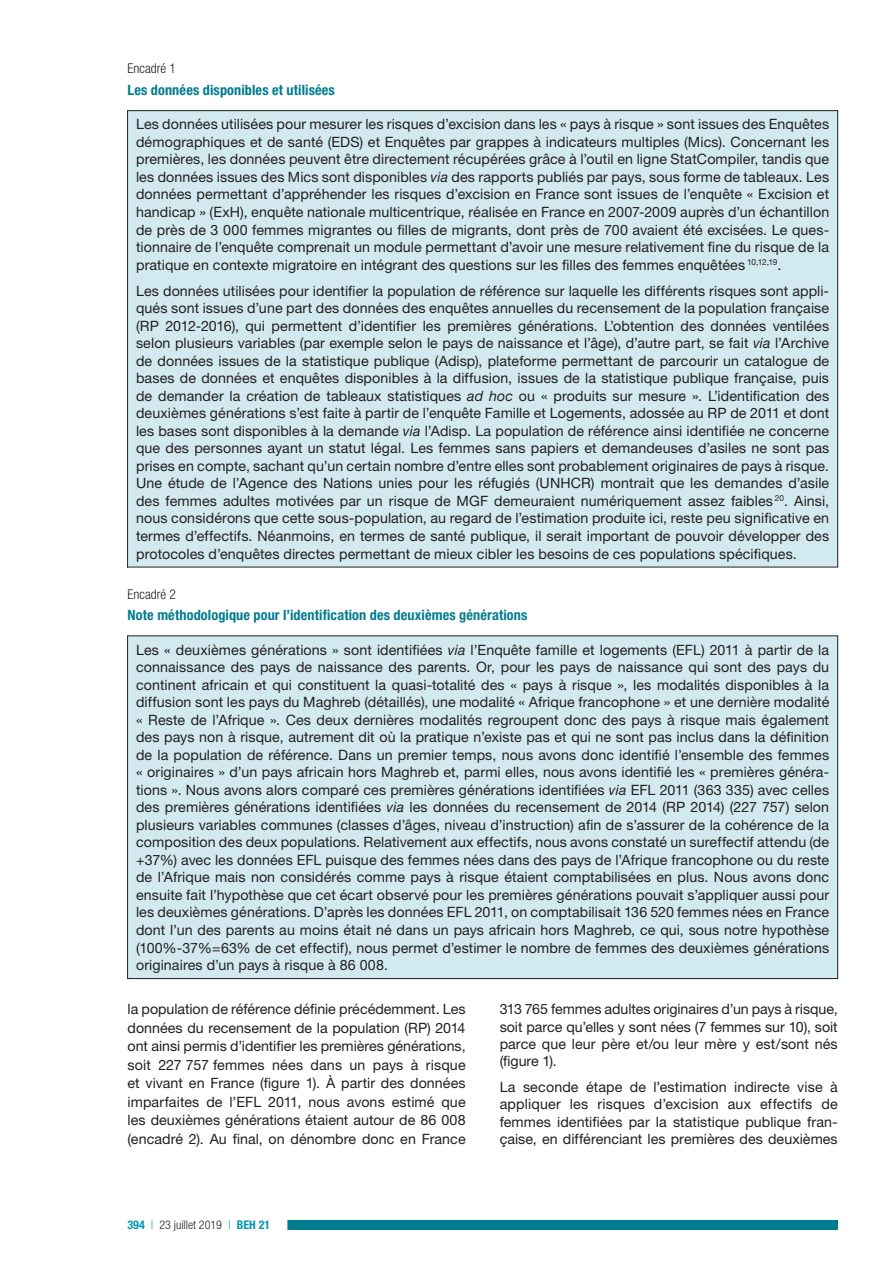
<style>
.page{position:relative;width:893px;height:1263px;background:#fff}
.page>*{position:absolute;margin:0;border:0;box-sizing:border-box;transform-origin:0 0}
.t1{font:14.25px/17.5px "Helvetica Neue LT Std";letter-spacing:.005em;color:#231f20;text-align:justify}
.t2{font:700 condensed 14.25px "Helvetica Neue LT Std";letter-spacing:.01em;color:#007c8f}
.t3{font:300 condensed 13.5px "Helvetica Neue LT Std";color:#231f20}
.t4{font:300 condensed 12px "Helvetica Neue LT Std";color:#231f20}
.s1{font-style:italic}
.s2{font-weight:700;color:#0098af}
.s3{color:#0098af}
</style>
<div class="page">
<div style="left:242px;top:1221px;width:596px;height:9px;background:#007c8f"></div>
<div style="left:110px;top:1219px;width:177px;height:12px;background:#fff"></div>
<div style="left:127px;top:110px;width:711px;height:458px;background:#d2eaef"></div>
<div style="left:127px;top:635px;width:711px;height:344px;background:#d2eaef"></div>
<p class="t3" style="left:128px;top:61px;width:50px">Encadré 1</p>
<p class="t2" style="left:128px;top:81px;width:209px">Les données disponibles et utilisées</p>
<p class="t1" style="left:136px;top:115px;width:695px">Les données utilisées pour mesurer les risques d’excision dans les « pays à risque » sont issues des Enquêtes démographiques et de santé (EDS) et Enquêtes par grappes à indicateurs multiples (Mics). Concernant les premières, les données peuvent être directement récupérées grâce à l’outil en ligne StatCompiler, tandis que les données issues des Mics sont disponibles <span class="s1">via</span> des rapports publiés par pays, sous forme de tableaux. Les données permettant d’appréhender les risques d’excision en France sont issues de l’enquête « Excision et handicap » (ExH), enquête nationale multicentrique, réalisée en France en 2007-2009 auprès d’un échantillon de près de 3 000 femmes migrantes ou filles de migrants, dont près de 700 avaient été excisées. Le ques&shy;tionnaire de l’enquête comprenait un module permettant d’avoir une mesure relativement fine du risque de la pratique en contexte migratoire en intégrant des questions sur les filles des femmes enquêtées <sup>10,12,19</sup>.</p>
<p class="t1" style="left:136px;top:282px;width:695px">Les données utilisées pour identifier la population de référence sur laquelle les différents risques sont appli&shy;qués sont issues d’une part des données des enquêtes annuelles du recensement de la population française (RP 2012-2016), qui permettent d’identifier les premières générations. L’obtention des données ventilées selon plusieurs variables (par exemple selon le pays de naissance et l’âge), d’autre part, se fait <span class="s1">via</span> l’Archive de données issues de la statistique publique (Adisp), plateforme permettant de parcourir un catalogue de bases de données et enquêtes disponibles à la diffusion, issues de la statistique publique française, puis de demander la création de tableaux statistiques <span class="s1">ad hoc</span> ou « produits sur mesure ». L’identification des deuxièmes générations s’est faite à partir de l’enquête Famille et Logements, adossée au RP de 2011 et dont les bases sont disponibles à la demande <span class="s1">via</span> l’Adisp. La population de référence ainsi identifiée ne concerne que des personnes ayant un statut légal. Les femmes sans papiers et demandeuses d’asiles ne sont pas prises en compte, sachant qu’un certain nombre d’entre elles sont probablement originaires de pays à risque.<br>Une étude de l’Agence des Nations unies pour les réfugiés (UNHCR) montrait que les demandes d’asile des femmes adultes motivées par un risque de MGF demeuraient numériquement assez faibles <sup>20</sup>. Ainsi, nous considérons que cette sous-population, au regard de l’estimation produite ici, reste peu significative en termes d’effectifs. Néanmoins, en termes de santé publique, il serait important de pouvoir développer des protocoles d’enquêtes directes permettant de mieux cibler les besoins de ces populations spécifiques.</p>
<p class="t3" style="left:128px;top:586px;width:50px">Encadré 2</p>
<p class="t2" style="left:128px;top:606px;width:401px">Note méthodologique pour l’identification des deuxièmes générations</p>
<p class="t1" style="left:136px;top:640px;width:695px">Les « deuxièmes générations » sont identifiées <span class="s1">via</span> l’Enquête famille et logements (EFL) 2011 à partir de la connaissance des pays de naissance des parents. Or, pour les pays de naissance qui sont des pays du continent africain et qui constituent la quasi-totalité des « pays à risque », les modalités disponibles à la diffusion sont les pays du Maghreb (détaillés), une modalité « Afrique francophone » et une dernière modalité « Reste de l’Afrique ». Ces deux dernières modalités regroupent donc des pays à risque mais également des pays non à risque, autrement dit où la pratique n’existe pas et qui ne sont pas inclus dans la définition de la population de référence. Dans un premier temps, nous avons donc identifié l’ensemble des femmes « originaires » d’un pays africain hors Maghreb et, parmi elles, nous avons identifié les « premières généra&shy;tions ». Nous avons alors comparé ces premières générations identifiées <span class="s1">via</span> EFL 2011 (363 335) avec celles des premières générations identifiées <span class="s1">via</span> les données du recensement de 2014 (RP 2014) (227 757) selon plusieurs variables communes (classes d’âges, niveau d’instruction) afin de s’assurer de la cohérence de la composition des deux populations. Relativement aux effectifs, nous avons constaté un sureffectif attendu (de +37%) avec les données EFL puisque des femmes nées dans des pays de l’Afrique francophone ou du reste de l’Afrique mais non considérés comme pays à risque étaient comptabilisées en plus. Nous avons donc ensuite fait l’hypothèse que cet écart observé pour les premières générations pouvait s’appliquer aussi pour les deuxièmes générations. D’après les données EFL 2011, on comptabilisait 136 520 femmes nées en France dont l’un des parents au moins était né dans un pays africain hors Maghreb, ce qui, sous notre hypothèse (100%-37%=63% de cet effectif), nous permet d’estimer le nombre de femmes des deuxièmes générations originaires d’un pays à risque à 86 008.</p>
<p class="t1" style="left:128px;top:1000px;width:340px;line-height:18.6px">la population de référence définie précédemment. Les données du recensement de la population (RP) 2014 ont ainsi permis d’identifier les premières générations, soit 227 757 femmes nées dans un pays à risque et vivant en France (figure 1). À partir des données imparfaites de l’EFL 2011, nous avons estimé que les deuxièmes générations étaient autour de 86 008 (encadré 2). Au final, on dénombre donc en France</p>
<p class="t1" style="left:500px;top:1000px;width:340px">313 765 femmes adultes originaires d’un pays à risque, soit parce qu’elles y sont nées (7 femmes sur 10), soit parce que leur père et/ou leur mère y est/sont nés (figure 1).</p>
<p class="t1" style="left:500px;top:1078px;width:340px">La seconde étape de l’estimation indirecte vise à appliquer les risques d’excision aux effectifs de femmes identifiées par la statistique publique fran&shy;çaise, en différenciant les premières des deuxièmes</p>
<p class="t4" style="left:128px;top:1218px;width:144px"><span class="s2">394</span> <span class="s3">|</span> 23 juillet 2019 <span class="s3">|</span> <span class="s2">BEH 21</span></p>
</div>
